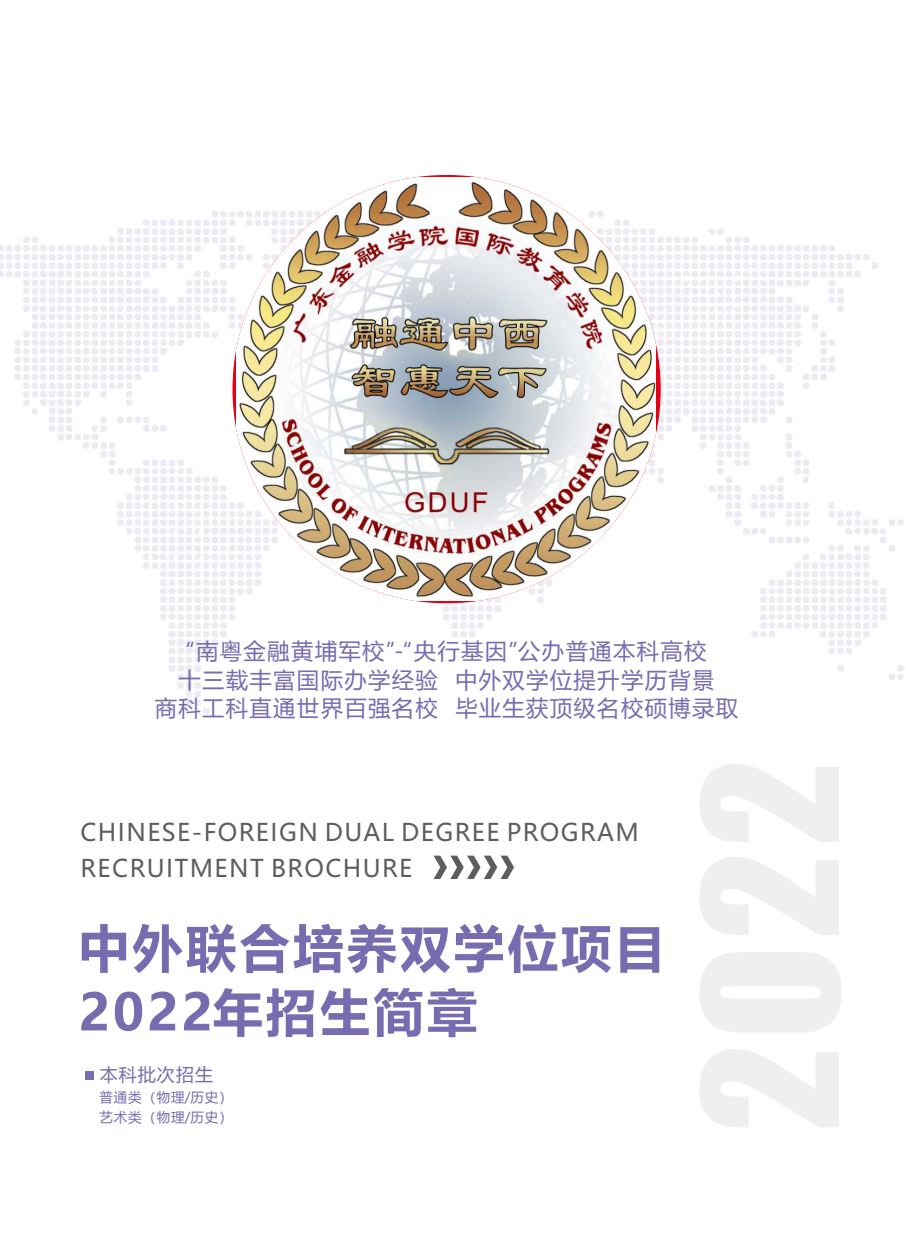
<style>
.page{position:relative;width:906px;height:1238px;background:#fff}
.page>*{position:absolute;margin:0;border:0;box-sizing:border-box;transform-origin:0 0}
.t1{font:700 50.55px/64.2px "Microsoft Ya Hei";letter-spacing:.06em;color:#796baf}
.t2{font:24px/36px "Microsoft Ya Hei";letter-spacing:.06em;color:#5d5e5f}
.t3{font:22.35px/28.8px "Microsoft Ya Hei";letter-spacing:.06em;color:#796baf;text-align:center}
.t4{font:18px "Microsoft Ya Hei";letter-spacing:.06em;color:#796baf}
.t5{font:13.5px/20.5px "Microsoft Ya Hei";letter-spacing:.06em;color:#796baf}
</style>
<div class="page">
<svg style="left:0;top:211px;width:906px;height:503px"></svg>
<img style="left:236px;top:177px;width:419px;height:423px">
<svg style="left:433px;top:855px;width:81px;height:24px"></svg>
<div style="left:85px;top:1071px;width:8px;height:8px;background:#796baf"></div>
<p class="t3" style="left:155px;top:638px;width:585px">“南粤金融黄埔军校”-“央行基因”公办普通本科高校<br>十三载丰富国际办学经验 中外双学位提升学历背景<br>商科工科直通世界百强名校 毕业生获顶级名校硕博录取</p>
<p class="t2" style="left:80px;top:816px;width:560px">CHINESE-FOREIGN DUAL DEGREE PROGRAM<br>RECRUITMENT BROCHURE</p>
<h1 class="t1" style="left:79px;top:919px;width:588px">中外联合培养双学位项目<br>2022年招生简章</h1>
<p class="t4" style="left:100px;top:1066px;width:115px">本科批次招生</p>
<p class="t5" style="left:100px;top:1087px;width:134px">普通类（物理/历史）艺术类（物理/历史）</p>
</div>
